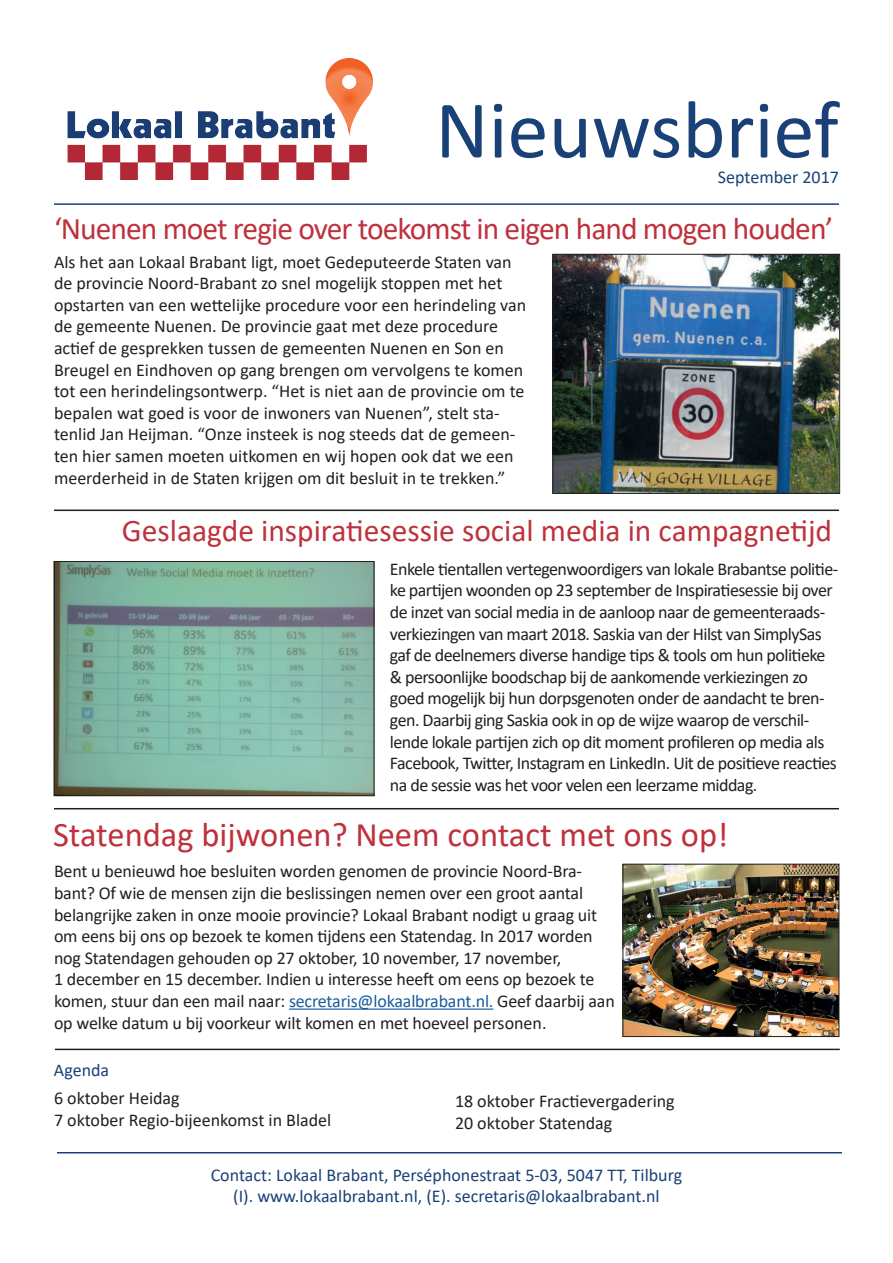
<style>
.page{position:relative;width:893px;height:1263px;background:#fff}
.page>*{position:absolute;margin:0;border:0;box-sizing:border-box;transform-origin:0 0}
.t1{font:82.5px "Calibri";color:#194177}
.t2{font:34.5px "Calibri";color:#bf313d}
.t3{font:31.5px "Calibri";letter-spacing:-.02em;color:#bf313d}
.t4{font:31.5px "Calibri";color:#bf313d}
.t5{font:18px/21.6px "Calibri";letter-spacing:-.01em;color:#231f20}
.t6{font:18px/21.6px "Calibri";letter-spacing:-.03em;color:#231f20}
.t7{font:18px/21.6px "Calibri";color:#194177;text-align:center}
.s1{color:#175d9e}
</style>
<div class="page">
<img style="left:67px;top:58px;width:305px;height:121px">
<hr style="left:54px;top:203px;width:785px;height:2px;background:#194177">
<img style="left:555px;top:256px;width:283px;height:236px">
<div style="left:553px;top:254px;width:287px;height:240px;border:1px solid #231f20"></div>
<hr style="left:54px;top:509px;width:785px;height:2px;background:#231f20">
<img style="left:56px;top:563px;width:316px;height:231px">
<div style="left:54px;top:561px;width:320px;height:235px;border:1px solid #231f20"></div>
<hr style="left:54px;top:808px;width:785px;height:1px;background:#231f20">
<hr style="left:289px;top:1008px;width:204px;height:2px;background:#175d9e">
<hr style="left:57px;top:1152px;width:785px;height:1px;background:#194177">
<img style="left:625px;top:866px;width:212px;height:169px">
<div style="left:623px;top:864px;width:216px;height:173px;border:1px solid #231f20"></div>
<hr style="left:55px;top:1049px;width:785px;height:1px;background:#231f20">
<h1 class="t1" style="left:435px;top:73px;width:405px">Nieuwsbrief</h1>
<p class="t7" style="left:718px;top:165px;width:123px">September 2017</p>
<h3 class="t3" style="left:54px;top:207px;width:781px">‘Nuenen moet regie over toekomst in eigen hand mogen houden’</h3>
<p class="t5" style="left:54px;top:250px;width:474px">Als het aan Lokaal Brabant ligt, moet Gedeputeerde Staten van de provincie Noord-Brabant zo snel mogelijk stoppen met het opstarten van een wettelijke procedure voor een herindeling van de gemeente Nuenen. De provincie gaat met deze procedure actief de gesprekken tussen de gemeenten Nuenen en Son en Breugel en Eindhoven op gang brengen om vervolgens te komen tot een herindelingsontwerp. “Het is niet aan de provincie om te bepalen wat goed is voor de inwoners van Nuenen”, stelt sta&shy;tenlid Jan Heijman. “Onze insteek is nog steeds dat de gemeen&shy;ten hier samen moeten uitkomen en wij hopen ook dat we een meerderheid in de Staten krijgen om dit besluit in te trekken.”</p>
<h3 class="t4" style="left:122px;top:509px;width:712px">Geslaagde inspiratiesessie social media in campagnetijd</h3>
<p class="t6" style="left:390px;top:558px;width:450px">Enkele tientallen vertegenwoordigers van lokale Brabantse politie&shy;ke partijen woonden op 23 september de Inspiratiesessie bij over de inzet van social media in de aanloop naar de gemeenteraads&shy;verkiezingen van maart 2018. Saskia van der Hilst van SimplySas gaf de deelnemers diverse handige tips &amp; tools om hun politieke &amp; persoonlijke boodschap bij de aankomende verkiezingen zo goed mogelijk bij hun dorpsgenoten onder de aandacht te bren&shy;gen. Daarbij ging Saskia ook in op de wijze waarop de verschil&shy;lende lokale partijen zich op dit moment profileren op media als Facebook, Twitter, Instagram en LinkedIn. Uit de positieve reacties na de sessie was het voor velen een leerzame middag.</p>
<h2 class="t2" style="left:53px;top:811px;width:677px">Statendag bijwonen? Neem contact met ons op!</h2>
<p class="t5" style="left:54px;top:860px;width:562px">Bent u benieuwd hoe besluiten worden genomen de provincie Noord-Bra&shy;bant? Of wie de mensen zijn die beslissingen nemen over een groot aantal belangrijke zaken in onze mooie provincie? Lokaal Brabant nodigt u graag uit om eens bij ons op bezoek te komen tijdens een Statendag. In 2017 worden nog Statendagen gehouden op 27 oktober, 10 november, 17 november,<br>1 december en 15 december. Indien u interesse heeft om eens op bezoek te komen, stuur dan een mail naar: <span class="s1">secretaris@lokaalbrabant.nl.</span> Geef daarbij aan op welke datum u bij voorkeur wilt komen en met hoeveel personen.</p>
<p class="t7" style="left:54px;top:1058px;width:57px">Agenda</p>
<p class="t5" style="left:54px;top:1087px;width:279px">6 oktober Heidag<br>7 oktober Regio-bijeenkomst in Bladel</p>
<p class="t5" style="left:455px;top:1090px;width:221px">18 oktober Fractievergadering<br>20 oktober Statendag</p>
<p class="t7" style="left:211px;top:1163px;width:473px">Contact: Lokaal Brabant, Perséphonestraat 5-03, 5047 TT, Tilburg (I). www.lokaalbrabant.nl, (E). secretaris@lokaalbrabant.nl</p>
</div>
